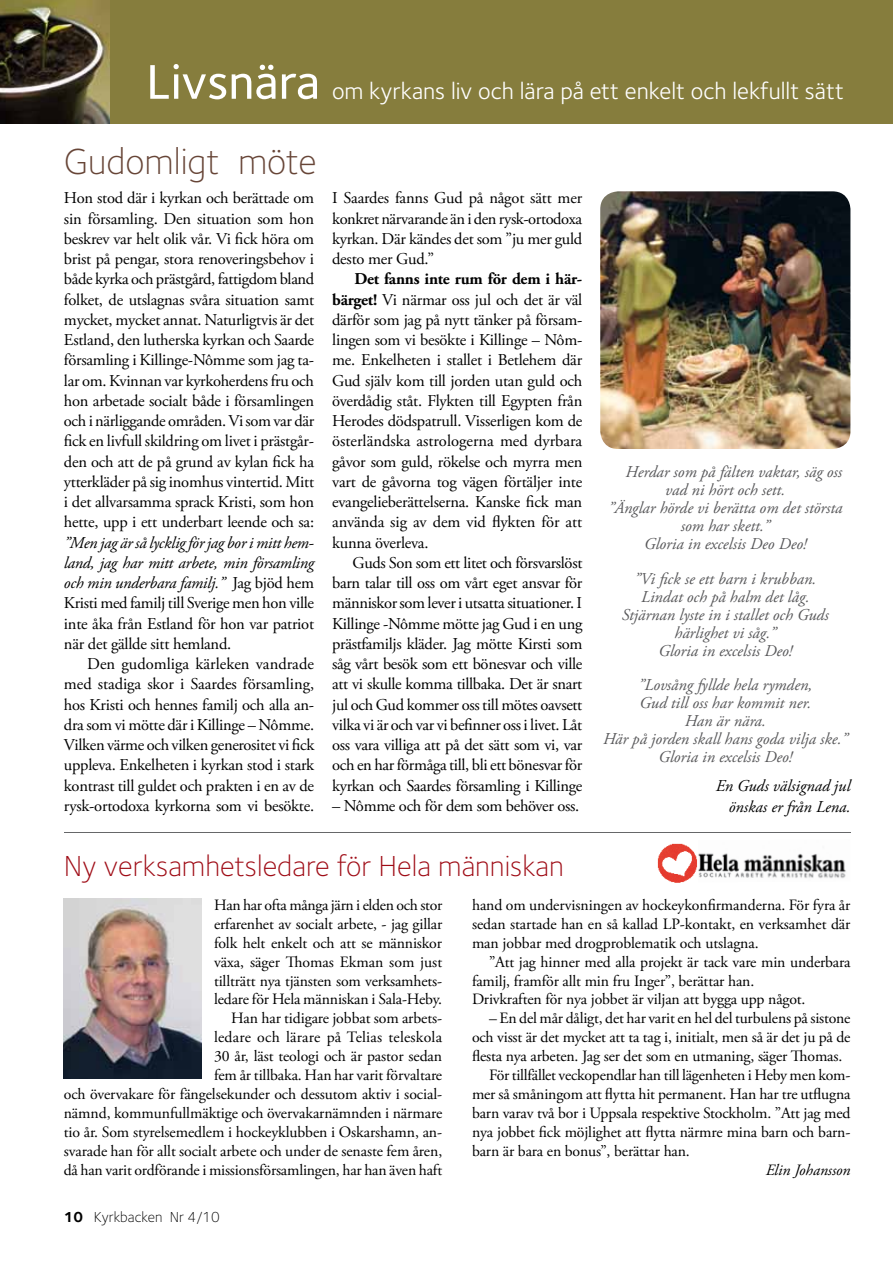
<style>
.page{position:relative;width:893px;height:1263px;background:#fff}
.page>*{position:absolute;margin:0;border:0;box-sizing:border-box;transform-origin:0 0}
.t1{font:300 37.5px "Foundry Sterling";color:#674537}
.t2{font:30px "Foundry Sterling Light OSF";color:#9f0c16}
.t3{font:24px "Foundry Sterling";color:#fff}
.t4{font:16.5px/20.2px "Adobe Garamond Pro";letter-spacing:-.015em;color:#000;text-align:justify}
.t5{font:italic 16.5px/18px "Adobe Garamond Pro";color:#58585a;text-align:center}
.t6{font:italic 16.5px/20.2px "Adobe Garamond Pro";color:#000;text-align:right}
.t7{font:15.75px/18.9px "Adobe Garamond Pro";letter-spacing:-.01em;color:#000;text-align:right}
.t8{font:italic 15.75px "Adobe Garamond Pro";color:#000}
.t9{font:300 15px "Foundry Sterling";color:#000}
.s1{font-weight:500;font-size:50.4px}
.s2{font-style:italic}
.s3{font-weight:700}
</style>
<div class="page">
<div style="left:71px;top:0;width:822px;height:123px;background:#867d3d"></div>
<img style="left:0;top:0;width:109px;height:123px">
<hr style="left:64px;top:832px;width:786px;height:1px;background:#666769">
<img style="left:64px;top:898px;width:137px;height:180px">
<img style="left:698px;top:853px;width:148px;height:26px">
<img style="left:657px;top:843px;width:40px;height:40px">
<img style="left:600px;top:191px;width:250px;height:258px">
<h3 class="t3" style="left:146px;top:74px;width:699px"><span class="s1">Livsnära</span> om kyrkans liv och lära på ett enkelt och lekfullt sätt</h3>
<h1 class="t1" style="left:64px;top:135px;width:254px">Gudomligt möte</h1>
<p class="t4" style="left:64px;top:189px;width:252px">Hon stod där i kyrkan och berättade om sin församling. Den situation som hon beskrev var helt olik vår. Vi fick höra om brist på pengar, stora renoveringsbehov i både kyrka och prästgård, fattigdom bland folket, de utslagnas svåra situation samt mycket, mycket annat. Naturligtvis är det Estland, den lutherska kyrkan och Saarde församling i Killinge-Nômme som jag ta&shy;lar om. Kvinnan var kyrkoherdens fru och hon arbetade socialt både i församlingen och i närliggande områden. Vi som var där fick en livfull skildring om livet i prästgår&shy;den och att de på grund av kylan fick ha ytterkläder på sig inomhus vintertid. Mitt i det allvarsamma sprack Kristi, som hon hette, upp i ett underbart leende och sa:</p>
<p class="t4" style="left:64px;top:533px;width:252px"><span class="s2">”Men jag är så lycklig för jag bor i mitt hem&shy;land, jag har mitt arbete, min församling och min underbara familj.”</span> Jag bjöd hem Kristi med familj till Sverige men hon ville inte åka från Estland för hon var patriot när det gällde sitt hemland.</p>
<p class="t4" style="left:64px;top:654px;width:252px;text-indent:23px">Den gudomliga kärleken vandrade med stadiga skor i Saardes församling, hos Kristi och hennes familj och alla an&shy;dra som vi mötte där i Killinge – Nômme.<br>Vilken värme och vilken generositet vi fick uppleva. Enkelheten i kyrkan stod i stark kontrast till guldet och prakten i en av de rysk-ortodoxa kyrkorna som vi besökte.</p>
<p class="t4" style="left:332px;top:189px;width:252px">I Saardes fanns Gud på något sätt mer konkret närvarande än i den rysk-ortodoxa kyrkan. Där kändes det som ”ju mer guld desto mer Gud.”</p>
<p class="t4" style="left:332px;top:270px;width:252px;text-indent:22px"><span class="s3">Det fanns inte rum för dem i här&shy;bärget!</span> Vi närmar oss jul och det är väl därför som jag på nytt tänker på försam&shy;lingen som vi besökte i Killinge – Nôm&shy;me. Enkelheten i stallet i Betlehem där Gud själv kom till jorden utan guld och överdådig ståt. Flykten till Egypten från Herodes dödspatrull. Visserligen kom de österländska astrologerna med dyrbara gåvor som guld, rökelse och myrra men vart de gåvorna tog vägen förtäljer inte evangelieberättelserna. Kanske fick man använda sig av dem vid flykten för att kunna överleva.</p>
<p class="t4" style="left:332px;top:553px;width:252px;text-indent:20px">Guds Son som ett litet och försvarslöst barn talar till oss om vårt eget ansvar för människor som lever i utsatta situationer. I Killinge -Nômme mötte jag Gud i en ung prästfamiljs kläder. Jag mötte Kirsti som såg vårt besök som ett bönesvar och ville att vi skulle komma tillbaka. Det är snart jul och Gud kommer oss till mötes oavsett vilka vi är och var vi befinner oss i livet. Låt oss vara villiga att på det sätt som vi, var och en har förmåga till, bli ett bönesvar för kyrkan och Saardes församling i Killinge</p>
<p class="t4" style="left:332px;top:796px;width:249px">– Nômme och för dem som behöver oss.</p>
<p class="t5" style="left:626px;top:464px;width:218px">Herdar som på fälten vaktar, säg oss</p>
<p class="t5" style="left:665px;top:482px;width:122px">vad ni hört och sett.</p>
<p class="t5" style="left:608px;top:500px;width:236px">”Änglar hörde vi berätta om det största</p>
<p class="t5" style="left:681px;top:518px;width:90px">som har skett.”</p>
<p class="t5" style="left:644px;top:536px;width:164px">Gloria in excelsis Deo Deo!</p>
<p class="t5" style="left:622px;top:570px;width:208px">”Vi fick se ett barn i krubban.<br>Lindat och på halm det låg.<br>Stjärnan lyste in i stallet och Guds härlighet vi såg.”<br>Gloria in excelsis Deo!</p>
<p class="t5" style="left:603px;top:676px;width:246px">”Lovsång fyllde hela rymden,<br>Gud till oss har kommit ner.<br>Han är nära.<br>Här på jorden skall hans goda vilja ske.”<br>Gloria in excelsis Deo!</p>
<p class="t6" style="left:716px;top:776px;width:136px">En Guds välsignad jul önskas er från Lena.</p>
<h2 class="t2" style="left:64px;top:845px;width:501px">Ny verksamhetsledare för Hela människan</h2>
<p class="t7" style="left:472px;top:896px;width:380px;text-align:justify">hand om undervisningen av hockeykonfirmanderna. För fyra år sedan startade han en så kallad LP-kontakt, en verksamhet där man jobbar med drogproblematik och utslagna.</p>
<p class="t7" style="left:472px;top:953px;width:380px;text-align:left;text-indent:17px">”Att jag hinner med alla projekt är tack vare min underbara familj, framför allt min fru Inger”, berättar han.<br>Drivkraften för nya jobbet är viljan att bygga upp något.</p>
<p class="t7" style="left:489px;top:1009px;width:363px">– En del mår dåligt, det har varit en hel del turbulens på sistone</p>
<p class="t7" style="left:472px;top:1028px;width:380px">och visst är det mycket att ta tag i, initialt, men så är det ju på de</p>
<p class="t7" style="left:472px;top:1047px;width:372px">flesta nya arbeten. Jag ser det som en utmaning, säger Thomas.</p>
<p class="t7" style="left:489px;top:1066px;width:363px">För tillfället veckopendlar han till lägenheten i Heby men kom-</p>
<p class="t7" style="left:472px;top:1085px;width:380px">mer så småningom att flytta hit permanent. Han har tre utflugna</p>
<p class="t7" style="left:472px;top:1104px;width:380px">barn varav två bor i Uppsala respektive Stockholm. ”Att jag med</p>
<p class="t7" style="left:472px;top:1123px;width:380px">nya jobbet fick möjlighet att flytta närmre mina barn och barn-</p>
<p class="t7" style="left:472px;top:1142px;width:219px">barn är bara en bonus”, berättar han.</p>
<p class="t8" style="left:766px;top:1160px;width:86px">Elin Johansson</p>
<p class="t7" style="left:64px;top:896px;width:380px">Han har ofta många järn i elden och stor<br>erfarenhet av socialt arbete, - jag gillar<br>folk helt enkelt och att se människor<br>växa, säger Thomas Ekman som just<br>tillträtt nya tjänsten som verksamhets-<br>ledare för Hela människan i Sala-Heby.<br>Han har tidigare jobbat som arbets-<br>ledare och lärare på Telias teleskola<br>30 år, läst teologi och är pastor sedan<br>fem år tillbaka. Han har varit förvaltare<br>och övervakare för fängelsekunder och dessutom aktiv i social&shy;nämnd, kommunfullmäktige och övervakarnämnden i närmare tio år. Som styrelsemedlem i hockeyklubben i Oskarshamn, an&shy;svarade han för allt socialt arbete och under de senaste fem åren, då han varit ordförande i missionsförsamlingen, har han även haft</p>
<p class="t9" style="left:64px;top:1206px;width:158px"><span class="s3">10</span> Kyrkbacken Nr 4/10</p>
</div>
